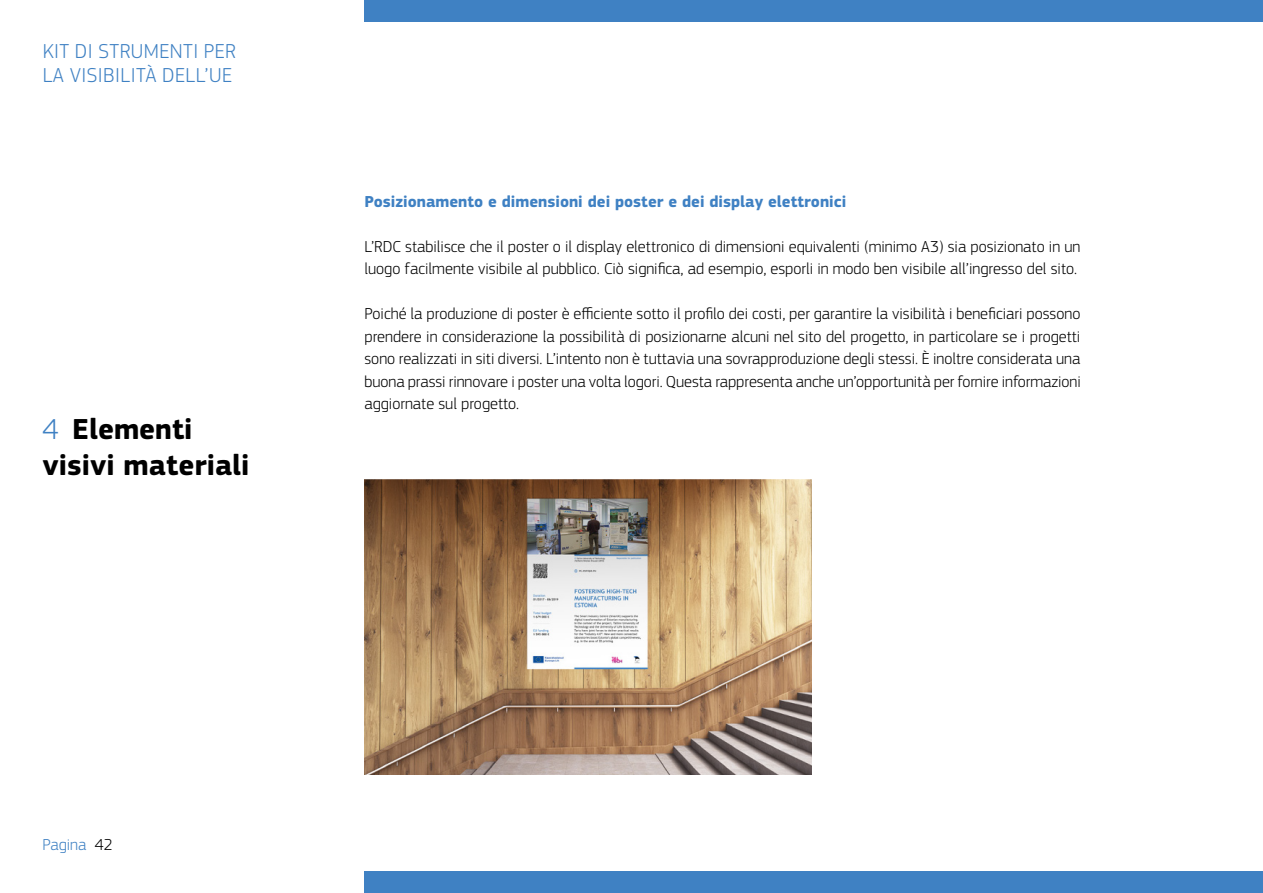
<style>
.page{position:relative;width:1263px;height:893px;background:#fff}
.page>*{position:absolute;margin:0;border:0;box-sizing:border-box;transform-origin:0 0}
.t1{font:700 30px/36px "EC Square Sans Pro";color:#000}
.t2{font:300 21px/24px "EC Square Sans Pro";letter-spacing:.02em;color:#3f81c3}
.Body{font:300 16.5px/22.5px "EC Square Sans Pro";color:#000}
.Subtitle_blue_size11{font:700 16.5px "EC Square Sans Pro";color:#3f81c3}
.t3{font:300 16.5px "EC Square Sans Pro";color:#3f81c3}
.s1{font-weight:300;color:#3f81c3}
.s2{color:#000}
</style>
<div class="page">
<div style="left:364px;top:872px;width:899px;height:21px;background:#3f81c3"></div>
<div style="left:364px;top:0;width:899px;height:21px;background:#3f81c3"></div>
<img style="left:364px;top:480px;width:447px;height:294px">
<p class="t2" style="left:43px;top:39px;width:195px">KIT DI STRUMENTI PER<br>LA VISIBILITÀ DELL’UE</p>
<h1 class="t1" style="left:43px;top:412px;width:208px"><span class="s1">4</span> Elementi visivi materiali</h1>
<p class="Subtitle_blue_size11" style="left:364px;top:191px;width:483px">Posizionamento e dimensioni dei poster e dei display elettronici</p>
<p class="Body" style="left:364px;top:235px;width:717px">L’RDC stabilisce che il poster o il display elettronico di dimensioni equivalenti (minimo A3) sia posizionato in un luogo facilmente visibile al pubblico. Ciò significa, ad esempio, esporli in modo ben visibile all’ingresso del sito.</p>
<p class="Body" style="left:364px;top:302px;width:718px;text-align:justify">Poiché la produzione di poster è efficiente sotto il profilo dei costi, per garantire la visibilità i beneficiari possono prendere in considerazione la possibilità di posizionarne alcuni nel sito del progetto, in particolare se i progetti sono realizzati in siti diversi. L’intento non è tuttavia una sovrapproduzione degli stessi. È inoltre considerata una buona prassi rinnovare i poster una volta logori. Questa rappresenta anche un’opportunità per fornire informazioni aggiornate sul progetto.</p>
<p class="t3" style="left:43px;top:835px;width:72px">Pagina <span class="s2">42</span></p>
</div>
